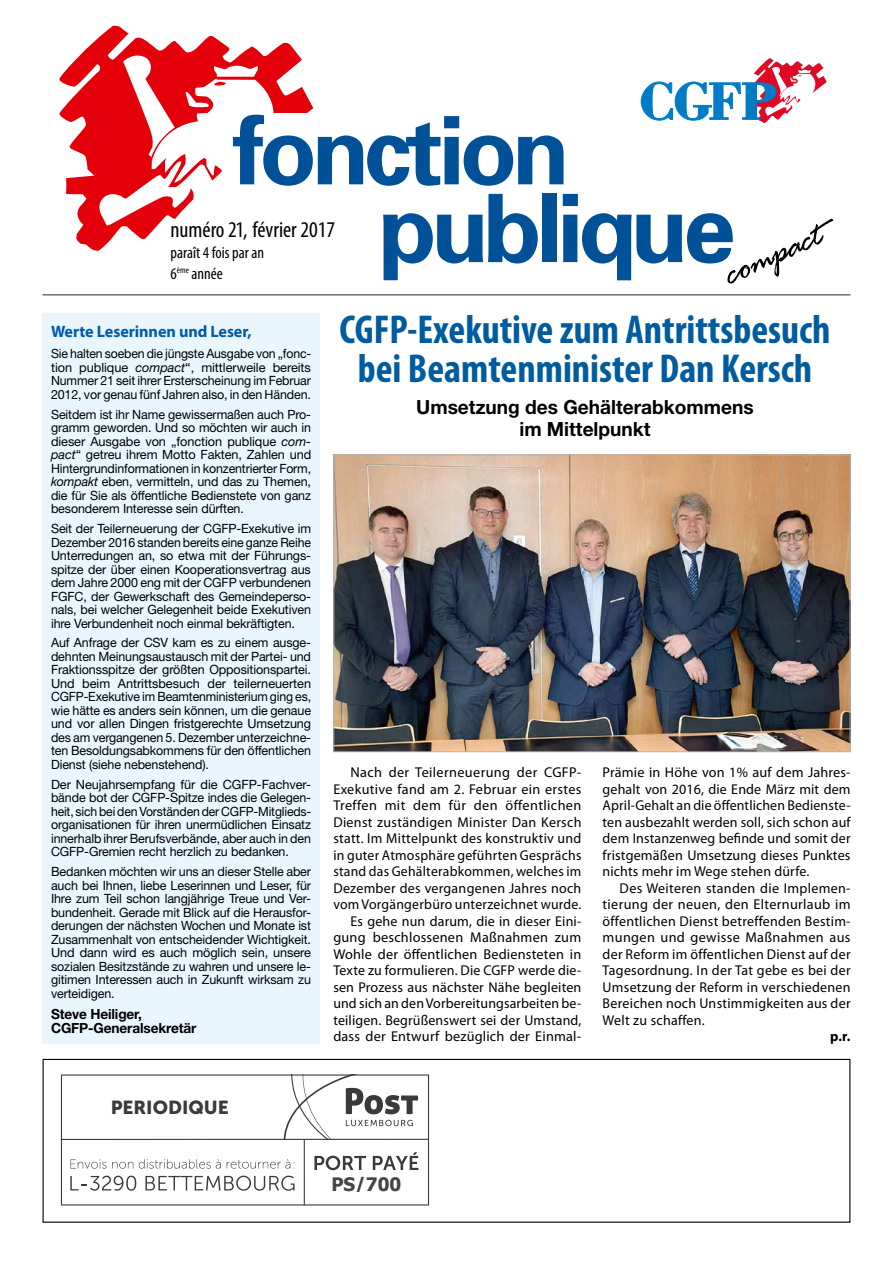
<style>
.page{position:relative;width:893px;height:1263px;background:#fff}
.page>*{position:absolute;margin:0;border:0;box-sizing:border-box;transform-origin:0 0}
.t1{font:700 94.5px/74.2px "Univers";letter-spacing:-.055em;color:#005197}
.t2{font:700 condensed 40.5px/39px "Myriad Pro";color:#005ca0;text-align:center}
.t3{font:italic 40.5px "Rage LT";color:#000}
.t4{font:condensed 22.5px "Myriad Pro";color:#000}
.t5{font:700 19.5px/22.5px "Helvetica Neue LT Std";color:#000;text-align:center}
.t6{font:18.75px "Museo Sans 900";color:#3a3a39}
.t7{font:700 18.45px "Tahoma";color:#454545}
.t8{font:condensed 16.5px/21px "Myriad Pro";color:#000}
.t9{font:700 16.5px "Myriad Pro";letter-spacing:-.005em;color:#005ba9}
.t10{font:14.25px/16.5px "Myriad Pro";letter-spacing:.015em;color:#000;text-align:justify}
.t11{font:700 14.25px "Myriad Pro";color:#000}
.t12{font:700 13.95px/14.7px "Helvetica Neue LT Std";letter-spacing:-.01em;color:#000}
.t13{font:12.75px/13.5px "Helvetica Neue LT Std";letter-spacing:-.01em;color:#000;text-align:justify}
.t14{font:12.75px/13.5px "Helvetica Neue LT Std";letter-spacing:-.01em;color:#000;text-align:justify;scale:.96 1}
.s1{font-style:italic}
</style>
<div class="page">
<svg style="left:59px;top:25px;width:254px;height:226px"></svg>
<svg style="left:210px;top:82px;width:16px;height:4px"></svg>
<svg style="left:641px;top:58px;width:186px;height:65px"></svg>
<div style="left:752px;top:84px;width:4px;height:35px;border:1px solid #007dc6"></div>
<div style="left:229px;top:114px;width:345px;height:72px;background:#fff"></div>
<hr style="left:43px;top:294px;width:807px;height:2px;background:#6e6e6e">
<div style="left:43px;top:1059px;width:807px;height:164px;border:1px solid #000"></div>
<svg style="left:61px;top:1074px;width:368px;height:131px"></svg>
<hr style="left:61px;top:1139px;width:368px;height:1px;background:#3a3a39">
<img style="left:335px;top:457px;width:513px;height:293px">
<div style="left:333px;top:455px;width:517px;height:297px;border:1px solid #b1b2b3"></div>
<div style="left:43px;top:314px;width:277px;height:730px;background:#eaf6fe"></div>
<h1 class="t1" style="left:382px;top:114px;width:358px;text-indent:-149px">fonction publique</h1>
<h2 class="t3" style="left:716px;top:254px;width:106px;rotate:-24deg">compact</h2>
<h3 class="t4" style="left:171px;top:216px;width:166px">numéro 21, février 2017</h3>
<p class="t8" style="left:171px;top:242px;width:95px">paraît 4 fois par an<br>6<sup>ème</sup> année</p>
<p class="t9" style="left:51px;top:321px;width:202px">Werte Leserinnen und Leser,</p>
<p class="t14" style="left:51px;top:347px;width:273px">Sie halten soeben die jüngste Ausgabe von „fonc&shy;tion publique <span class="s1">compact</span>“, mittlerweile bereits Nummer 21 seit ihrer Ersterscheinung im Februar 2012, vor genau fünf Jahren also, in den Händen.</p>
<p class="t13" style="left:51px;top:407px;width:262px">Seitdem ist ihr Name gewissermaßen auch Pro&shy;gramm geworden. Und so möchten wir auch in dieser Ausgabe von „fonction publique <span class="s1">com&shy;pact</span>“ getreu ihrem Motto Fakten, Zahlen und Hintergrundinformationen in konzentrierter Form, <span class="s1">kompakt</span> eben, vermitteln, und das zu Themen, die für Sie als öffentliche Bedienstete von ganz besonderem Interesse sein dürften.</p>
<p class="t13" style="left:51px;top:521px;width:262px">Seit der Teilerneuerung der CGFP-Exekutive im Dezember 2016 standen bereits eine ganze Reihe Unterredungen an, so etwa mit der Führungs&shy;spitze der über einen Kooperationsvertrag aus dem Jahre 2000 eng mit der CGFP verbundenen FGFC, der Gewerkschaft des Gemeindeperso&shy;nals, bei welcher Gelegenheit beide Exekutiven ihre Verbundenheit noch einmal bekräftigten.</p>
<p class="t13" style="left:51px;top:636px;width:262px">Auf Anfrage der CSV kam es zu einem ausge&shy;dehnten Meinungsaustausch mit der Partei- und Fraktionsspitze der größten Oppositionspartei.<br>Und beim Antrittsbesuch der teilerneuerten CGFP-Exekutive im Beamtenministerium ging es, wie hätte es anders sein können, um die genaue und vor allen Dingen fristgerechte Umsetzung des am vergangenen 5. Dezember unterzeichne&shy;ten Besoldungsabkommens für den öffentlichen Dienst (siehe nebenstehend).</p>
<p class="t13" style="left:51px;top:777px;width:262px">Der Neujahrsempfang für die CGFP-Fachver&shy;bände bot der CGFP-Spitze indes die Gelegen&shy;heit, sich bei den Vorständen der CGFP-Mitglieds&shy;organisationen für ihren unermüdlichen Einsatz innerhalb ihrer Berufsverbände, aber auch in den CGFP-Gremien recht herzlich zu bedanken.</p>
<p class="t13" style="left:51px;top:865px;width:262px">Bedanken möchten wir uns an dieser Stelle aber auch bei Ihnen, liebe Leserinnen und Leser, für Ihre zum Teil schon langjährige Treue und Ver&shy;bundenheit. Gerade mit Blick auf die Herausfor&shy;derungen der nächsten Wochen und Monate ist Zusammenhalt von entscheidender Wichtigkeit.<br>Und dann wird es auch möglich sein, unsere sozialen Besitzstände zu wahren und unsere le&shy;gitimen Interessen auch in Zukunft wirksam zu verteidigen.</p>
<p class="t12" style="left:51px;top:1006px;width:147px">Steve Heiliger,<br>CGFP-Generalsekretär</p>
<h2 class="t2" style="left:340px;top:309px;width:492px">CGFP-Exekutive zum Antrittsbesuch bei Beamtenminister Dan Kersch</h2>
<h3 class="t5" style="left:416px;top:395px;width:339px">Umsetzung des Gehälterabkommens im Mittelpunkt</h3>
<p class="t10" style="left:333px;top:764px;width:250px;text-align:right">Nach der Teilerneuerung der CGFP-Exekutive fand am 2. Februar ein erstes Treffen mit dem für den öffentlichen Dienst zuständigen Minister Dan Kersch statt. Im Mittelpunkt des konstruktiv und in guter Atmosphäre geführten Gesprächs stand das Gehälterabkommen, welches im Dezember des vergangenen Jahres noch vom Vorgängerbüro unterzeichnet wurde.<br>Es gehe nun darum, die in dieser Eini&shy;gung beschlossenen Maßnahmen zum Wohle der öffentlichen Bediensteten in Texte zu formulieren. Die CGFP werde die&shy;sen Prozess aus nächster Nähe begleiten und sich an den Vorbereitungsarbeiten be&shy;teiligen. Begrüßenswert sei der Umstand, dass der Entwurf bezüglich der Einmal-</p>
<p class="t10" style="left:603px;top:764px;width:249px">Prämie in Höhe von 1% auf dem Jahres&shy;gehalt von 2016, die Ende März mit dem April-Gehalt an die öffentlichen Bedienste&shy;ten ausbezahlt werden soll, sich schon auf dem Instanzenweg befinde und somit der fristgemäßen Umsetzung dieses Punktes nichts mehr im Wege stehen dürfe.</p>
<p class="t10" style="left:603px;top:879px;width:250px;text-indent:17px">Des Weiteren standen die Implemen&shy;tierung der neuen, den Elternurlaub im öffentlichen Dienst betreffenden Bestim&shy;mungen und gewisse Maßnahmen aus der Reform im öffentlichen Dienst auf der Tagesordnung. In der Tat gebe es bei der Umsetzung der Reform in verschiedenen Bereichen noch Unstimmigkeiten aus der Welt zu schaffen.</p>
<p class="t11" style="left:830px;top:1027px;width:22px">p.r.</p>
<h3 class="t6" style="left:111px;top:1097px;width:120px">PERIODIQUE</h3>
<h3 class="t7" style="left:331px;top:1171px;width:71px">PS/700</h3>
</div>
